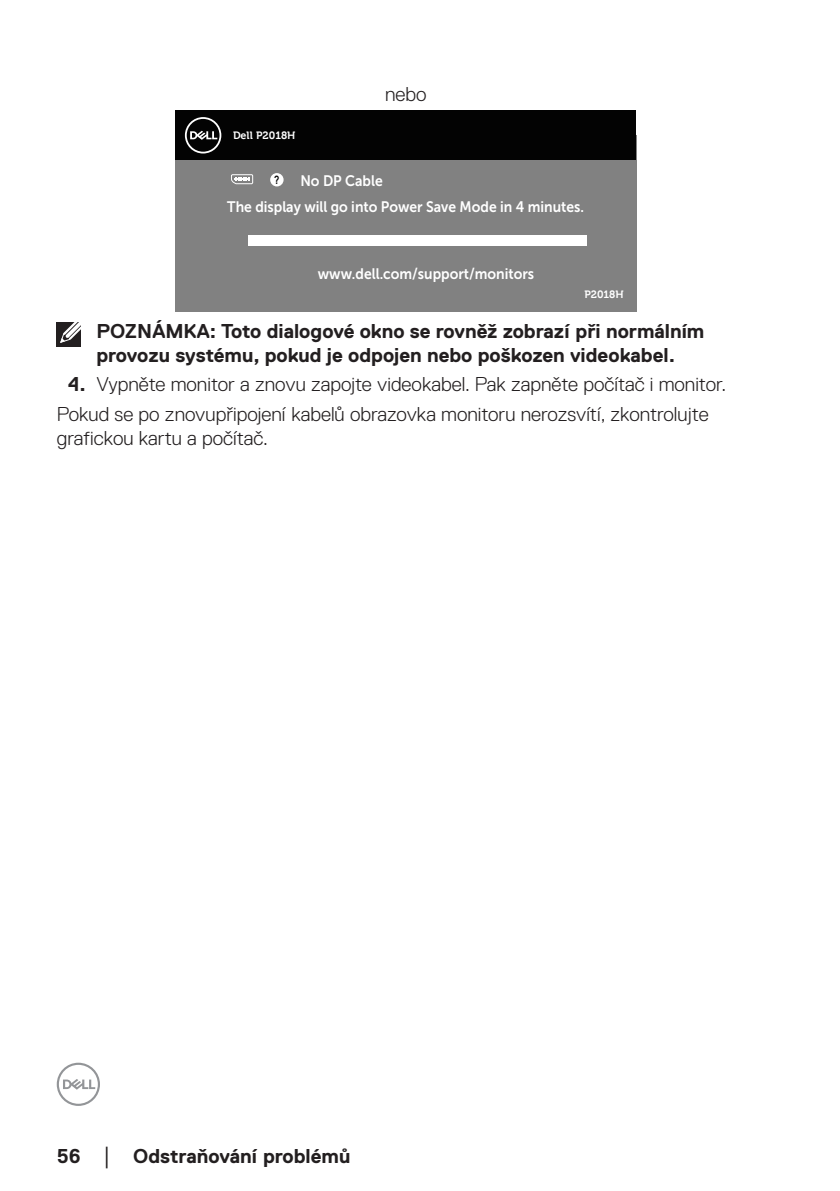
<style>
.page{position:relative;width:840px;height:1191px;background:#fff}
.page>*{position:absolute;margin:0;border:0;box-sizing:border-box;transform-origin:0 0}
.text{font:300 20px/24px "Dell Replica";color:#231f20}
.text-2{font:700 20px/24px "Dell Replica";color:#231f20}
.t1{font:15.2px/26.2px "Museo Sans For Dell 700";color:#fff;scale:.92 1}
.t2{font:700 11.4px "Arial";color:#030303;scale:.73 1}
.t3{font:700 10.6px "Museo For Dell";color:#fff}
.s1{font-weight:700}
.s2{font-family:"Times New Roman";font-weight:400;font-size:18px}
</style>
<div class="page">
<svg style="left:57px;top:1062px;width:43px;height:44px"></svg>
<div style="left:175px;top:135px;width:461px;height:176px;background:#818181"></div>
<div style="left:175px;top:111px;width:461px;height:49px;background:#030303"></div>
<svg style="left:185px;top:117px;width:36px;height:36px"></svg>
<div style="left:248px;top:235px;width:338px;height:10px;background:#fff"></div>
<div style="left:270px;top:173px;width:13px;height:13px;background:#fff;border-radius:50%"></div>
<svg style="left:231px;top:174px;width:22px;height:10px"></svg>
<div style="left:57px;top:322px;width:24px;height:24px;background:#231f20"></div>
<svg style="left:60px;top:322px;width:21px;height:21px"></svg>
<p class="text" style="left:385px;top:82px;width:43px">nebo</p>
<p class="t3" style="left:233px;top:129px;width:64px">Dell P2018H</p>
<p class="t1" style="left:227px;top:167px;width:389px;text-indent:73px">No DP Cable<br>The display will go into Power Save Mode in 4 minutes.</p>
<p class="t2" style="left:274px;top:172px;width:9px">?</p>
<p class="t1" style="left:317px;top:261px;width:236px">www.dell.com/support/monitors</p>
<p class="t3" style="left:584px;top:288px;width:41px">P2018H</p>
<p class="text-2" style="left:96px;top:319px;width:609px">POZNÁMKA: Toto dialogové okno se rovněž zobrazí při normálním provozu systému, pokud je odpojen nebo poškozen videokabel.</p>
<p class="text" style="left:68px;top:372px;width:659px"><span class="s1">4.</span> Vypněte monitor a znovu zapojte videokabel. Pak zapněte počítač i monitor.</p>
<p class="text" style="left:57px;top:402px;width:653px">Pokud se po znovupřipojení kabelů obrazovka monitoru nerozsvítí, zkontrolujte grafickou kartu a počítač.</p>
<p class="text-2" style="left:57px;top:1144px;width:295px">56 <span class="s2">│</span> Odstraňování problémů</p>
</div>
